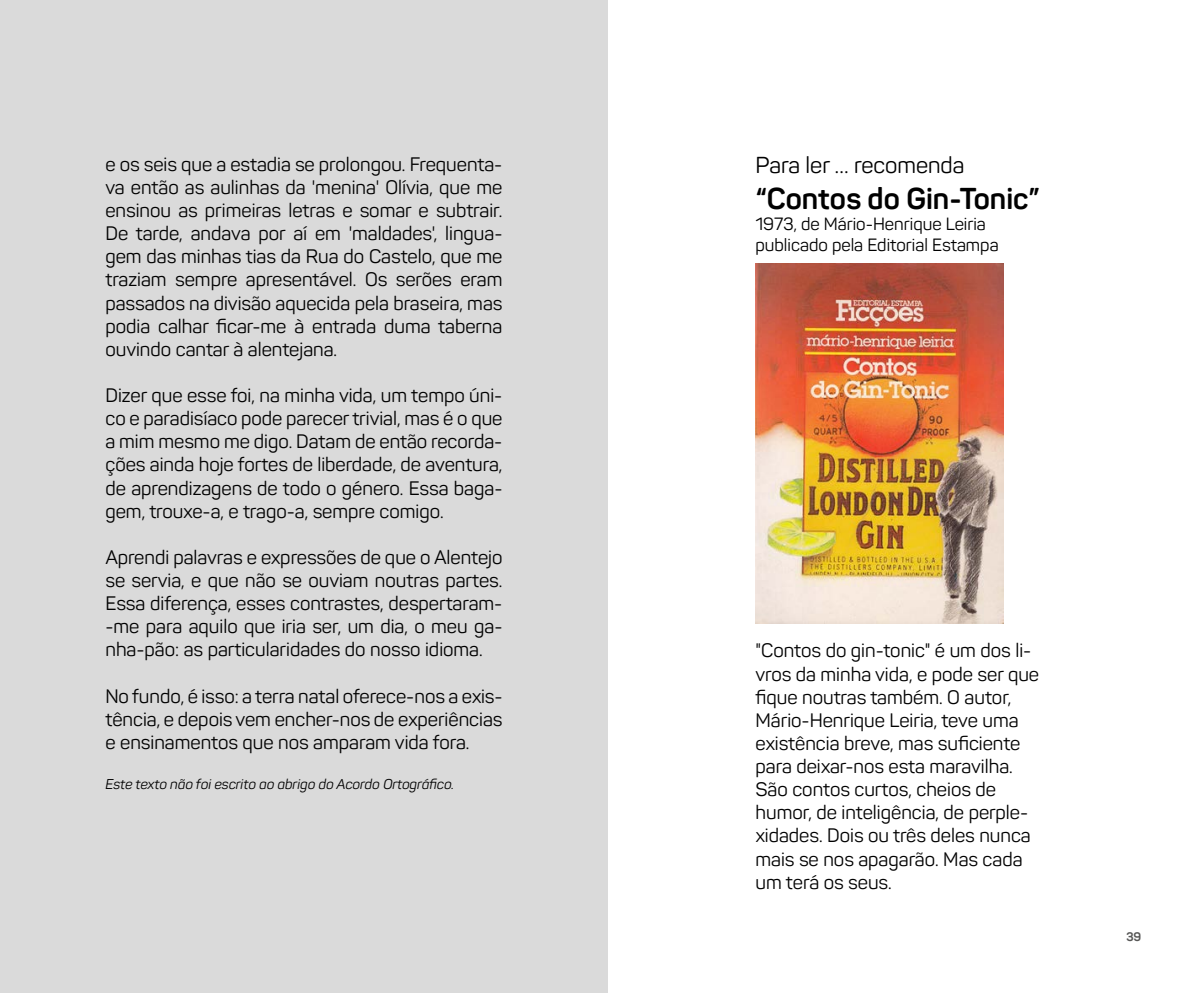
<style>
.page{position:relative;width:1191px;height:993px;background:#fff}
.page>*{position:absolute;margin:0;border:0;box-sizing:border-box;transform-origin:0 0}
.t1{font:700 29.75px "Panton";color:#000}
.t2{font:22.75px "Panton";color:#000}
.t3{font:19.25px/23.1px "Panton";color:#000;text-align:justify}
.t4{font:17.5px/21px "Panton";color:#000}
.t5{font:italic 14px "Panton";color:#000}
.t6{font:700 12.25px "Panton";color:#575756}
</style>
<div class="page">
<div style="left:0;top:0;width:608px;height:992px;background:#dadada"></div>
<img style="left:755px;top:264px;width:248px;height:359px">
<p class="t3" style="left:105px;top:152px;width:398px">e os seis que a estadia se prolongou. Frequenta&shy;va então as aulinhas da 'menina' Olívia, que me ensinou as primeiras letras e somar e subtrair.<br>De tarde, andava por aí em 'maldades', lingua&shy;gem das minhas tias da Rua do Castelo, que me traziam sempre apresentável. Os serões eram passados na divisão aquecida pela braseira, mas podia calhar ficar-me à entrada duma taberna ouvindo cantar à alentejana.</p>
<p class="t3" style="left:105px;top:383px;width:398px">Dizer que esse foi, na minha vida, um tempo úni&shy;co e paradisíaco pode parecer trivial, mas é o que a mim mesmo me digo. Datam de então recorda&shy;ções ainda hoje fortes de liberdade, de aventura, de aprendizagens de todo o género. Essa baga&shy;gem, trouxe-a, e trago-a, sempre comigo.</p>
<p class="t3" style="left:105px;top:545px;width:398px">Aprendi palavras e expressões de que o Alentejo se servia, e que não se ouviam noutras partes.<br>Essa diferença, esses contrastes, despertaram--me para aquilo que iria ser, um dia, o meu ga&shy;nha-pão: as particularidades do nosso idioma.</p>
<p class="t3" style="left:105px;top:684px;width:398px">No fundo, é isso: a terra natal oferece-nos a exis&shy;tência, e depois vem encher-nos de experiências e ensinamentos que nos amparam vida fora.</p>
<p class="t5" style="left:105px;top:775px;width:350px">Este texto não foi escrito ao abrigo do Acordo Ortográfico.</p>
<p class="t2" style="left:755px;top:151px;width:210px">Para ler … recomenda</p>
<h1 class="t1" style="left:755px;top:180px;width:285px">“Contos do Gin-Tonic”</h1>
<p class="t4" style="left:755px;top:213px;width:245px">1973, de Mário-Henrique Leiria publicado pela Editorial Estampa</p>
<p class="t3" style="left:755px;top:638px;width:285px;text-align:left">"Contos do gin-tonic" é um dos li&shy;vros da minha vida, e pode ser que fique noutras também. O autor,<br>Mário-Henrique Leiria, teve uma existência breve, mas suficiente para deixar-nos esta maravilha.<br>São contos curtos, cheios de humor, de inteligência, de perple&shy;xidades. Dois ou três deles nunca mais se nos apagarão. Mas cada um terá os seus.</p>
<p class="t6" style="left:1126px;top:928px;width:17px">39</p>
</div>
